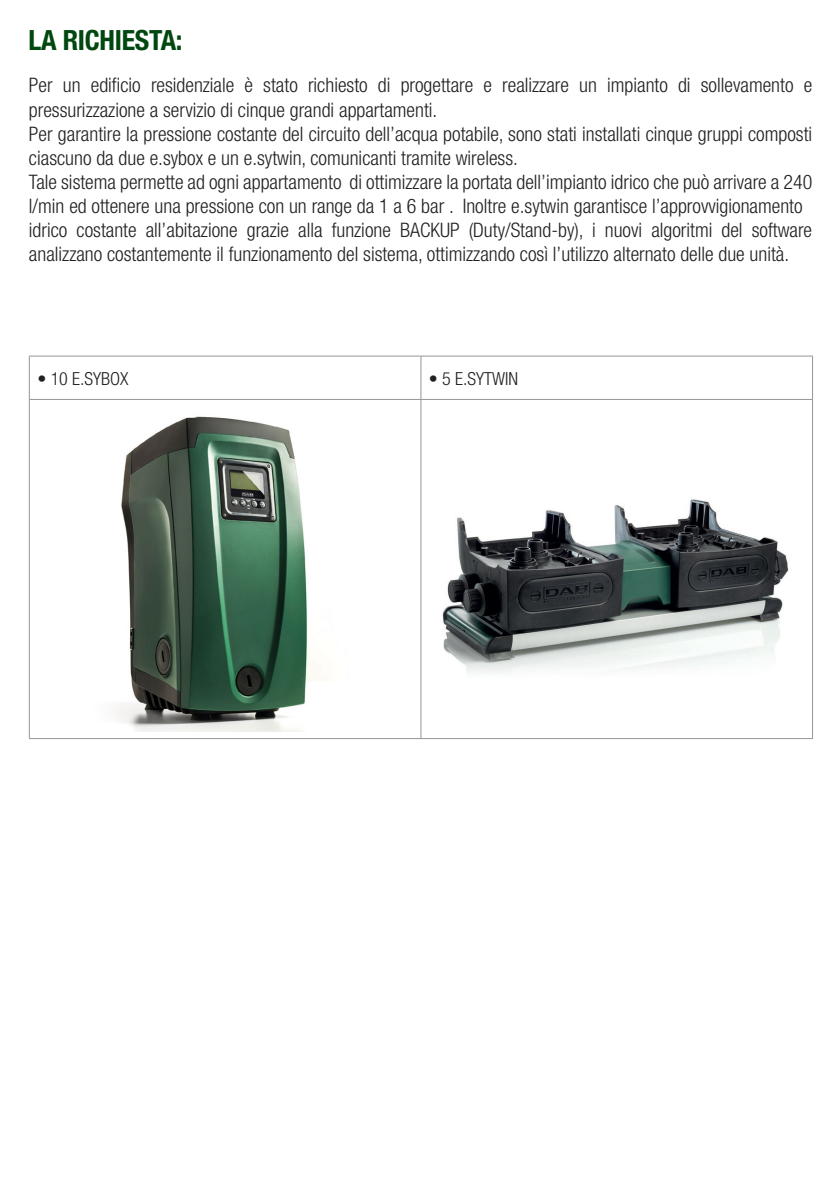
<style>
.page{position:relative;width:840px;height:1191px;background:#fff}
.page>*{position:absolute;margin:0;border:0;box-sizing:border-box;transform-origin:0 0}
.t1{font:700 condensed 27.8px "Helvetica Neue LT";letter-spacing:-.01em;color:#004710}
.t2{font:300 condensed 20px/24px "Helvetica Neue LT";color:#231f20}
.t3{font:300 condensed 18px "Helvetica Neue LT";color:#231f20}
</style>
<div class="page">
<hr style="left:29px;top:356px;width:391px;height:1px;background:#939598">
<hr style="left:29px;top:356px;width:1px;height:43px;background:#939598">
<hr style="left:420px;top:356px;width:392px;height:1px;background:#939598">
<hr style="left:420px;top:356px;width:1px;height:43px;background:#939598">
<hr style="left:811px;top:356px;width:1px;height:43px;background:#939598">
<hr style="left:29px;top:399px;width:391px;height:1px;background:#939598">
<hr style="left:29px;top:400px;width:1px;height:338px;background:#939598">
<hr style="left:420px;top:399px;width:392px;height:1px;background:#939598">
<hr style="left:420px;top:400px;width:1px;height:338px;background:#939598">
<hr style="left:811px;top:400px;width:1px;height:338px;background:#939598">
<hr style="left:29px;top:738px;width:391px;height:1px;background:#939598">
<hr style="left:420px;top:738px;width:392px;height:1px;background:#939598">
<img style="left:442px;top:499px;width:347px;height:174px">
<img style="left:116px;top:416px;width:205px;height:315px">
<p class="t1" style="left:28px;top:23px;width:156px">LA RICHIESTA:</p>
<p class="t2" style="left:29px;top:73px;width:784px">Per un edificio residenziale è stato richiesto di progettare e realizzare un impianto di sollevamento e pressurizzazione a servizio di cinque grandi appartamenti.</p>
<p class="t2" style="left:29px;top:121px;width:784px">Per garantire la pressione costante del circuito dell’acqua potabile, sono stati installati cinque gruppi composti ciascuno da due e.sybox e un e.sytwin, comunicanti tramite wireless.</p>
<p class="t2" style="left:29px;top:169px;width:784px">Tale sistema permette ad ogni appartamento di ottimizzare la portata dell’impianto idrico che può arrivare a 240 l/min ed ottenere una pressione con un range da 1 a 6 bar . Inoltre e.sytwin garantisce l’approvvigionamento</p>
<p class="t2" style="left:29px;top:217px;width:784px">idrico costante all’abitazione grazie alla funzione BACKUP (Duty/Stand-by), i nuovi algoritmi del software analizzano costantemente il funzionamento del sistema, ottimizzando così l’utilizzo alternato delle due unità.</p>
<p class="t3" style="left:37px;top:368px;width:93px">• 10 E.SYBOX</p>
<p class="t3" style="left:428px;top:368px;width:91px">• 5 E.SYTWIN</p>
</div>
